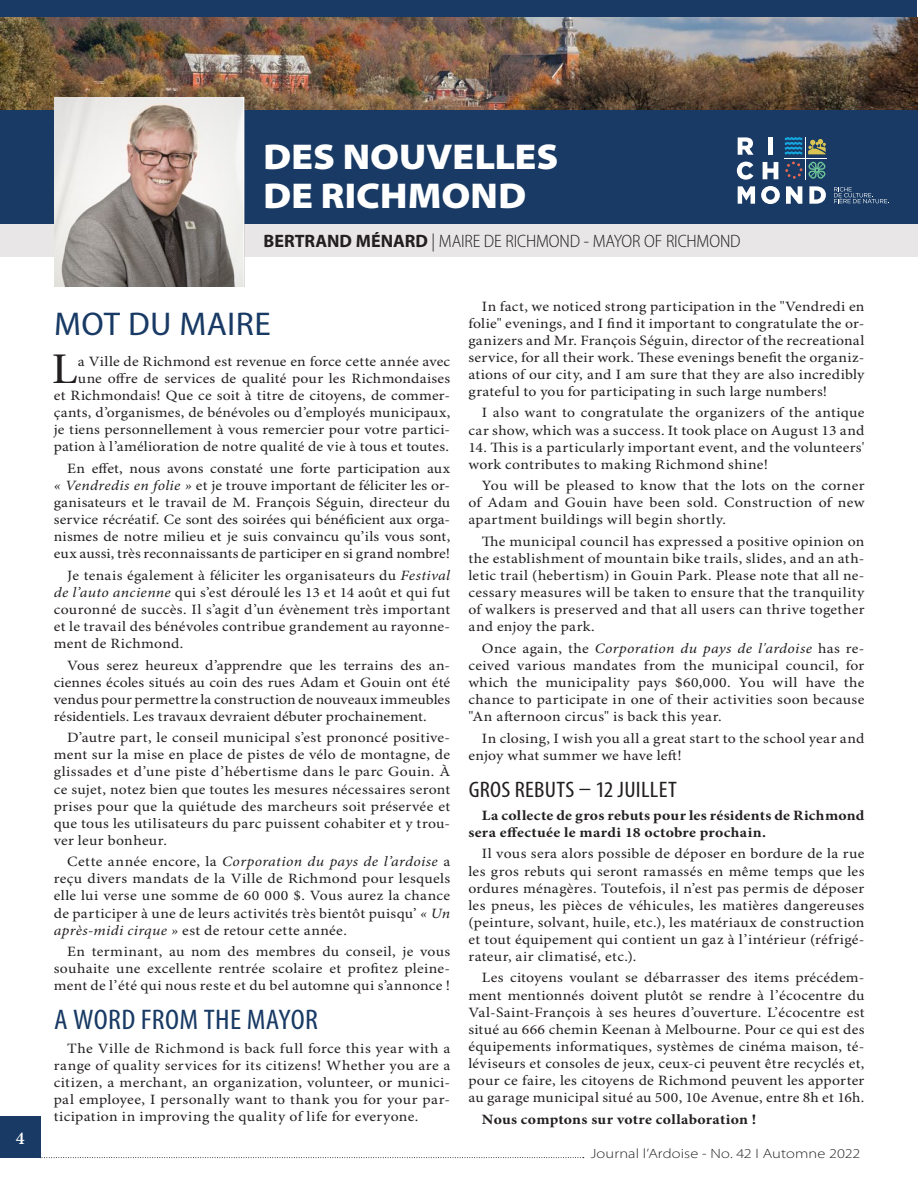
<style>
.page{position:relative;width:918px;height:1188px;background:#fff}
.page>*{position:absolute;margin:0;border:0;box-sizing:border-box;transform-origin:0 0}
.t1{font:40.65px "Stone Serif";color:#231f20;scale:1.1 1}
.t2{font:900 semi-expanded 36px/39px "Myriad Pro";letter-spacing:.005em;color:#fff}
.t3{font:semi-condensed 33px "Myriad Pro";letter-spacing:.01em;color:#183a64;scale:1.1 1}
.t4{font:condensed 28.5px "Myriad Pro";letter-spacing:.01em;color:#183a64;scale:1.1 1}
.t5{font:condensed 22.5px "Myriad Pro";letter-spacing:.01em;color:#231f20;scale:1.1 1}
.t6{font:300 semi-condensed 18px "Myriad Pro";letter-spacing:-.005em;color:#231f20}
.t7{font:600 18px "Minion Pro";color:#fff}
.t8{font:14.25px/17.1px "Minion Pro";letter-spacing:.015em;color:#231f20;text-align:justify;scale:1.1 1}
.t9{font:700 14.25px/17.1px "Minion Pro";letter-spacing:.015em;color:#231f20;scale:1.1 1}
.t10{font:300 semi-expanded 13.5px "Myriad Pro";letter-spacing:.005em;color:#231f20;scale:1.1 1}
.s1{font-weight:700;font-stretch:normal}
.s2{font-style:italic}
</style>
<div class="page">
<svg style="left:41px;top:1157px;width:543px;height:1px"></svg>
<div style="left:0;top:1117px;width:41px;height:41px;background:#183a64"></div>
<div style="left:0;top:0;width:916px;height:19px;background:#183a64"></div>
<img style="left:0;top:17px;width:918px;height:93px">
<div style="left:0;top:110px;width:918px;height:115px;background:#183a64"></div>
<div style="left:0;top:225px;width:918px;height:32px;background:#e8e6e7"></div>
<img style="left:54px;top:97px;width:191px;height:189px">
<svg style="left:738px;top:137px;width:16px;height:18px"></svg>
<div style="left:768px;top:137px;width:5px;height:18px;background:#fff"></div>
<svg style="left:737px;top:162px;width:16px;height:18px"></svg>
<svg style="left:763px;top:162px;width:15px;height:17px"></svg>
<svg style="left:738px;top:186px;width:17px;height:18px"></svg>
<svg style="left:761px;top:186px;width:19px;height:18px"></svg>
<svg style="left:786px;top:186px;width:16px;height:18px"></svg>
<svg style="left:809px;top:186px;width:17px;height:18px"></svg>
<svg style="left:834px;top:187px;width:55px;height:17px"></svg>
<svg style="left:785px;top:137px;width:17px;height:17px"></svg>
<svg style="left:808px;top:162px;width:18px;height:17px"></svg>
<hr style="left:806px;top:137px;width:1px;height:42px;background:#fff">
<hr style="left:785px;top:158px;width:42px;height:1px;background:#fff">
<svg style="left:785px;top:162px;width:17px;height:17px"></svg>
<svg style="left:808px;top:139px;width:18px;height:15px"></svg>
<p class="t7" style="left:16px;top:1127px;width:10px">4</p>
<h2 class="t2" style="left:264px;top:138px;width:297px">DES NOUVELLES<br>DE RICHMOND</h2>
<p class="t6" style="left:264px;top:231px;width:479px"><span class="s1">BERTRAND MÉNARD</span> | MAIRE DE RICHMOND - MAYOR OF RICHMOND</p>
<h3 class="t3" style="left:54px;top:306px;width:198px">MOT DU MAIRE</h3>
<h1 class="t1" style="left:52px;top:345px;width:25px">L</h1>
<p class="t8" style="left:54px;top:353px;width:362px;text-align:right">a Ville de Richmond est revenue en force cette année avec une offre de services de qualité pour les Richmondaises<br>et Richmondais! Que ce soit à titre de citoyens, de commer&shy;çants, d’organismes, de bénévoles ou d’employés municipaux, je tiens personnellement à vous remercier pour votre partici&shy;pation à l’amélioration de notre qualité de vie à tous et toutes.</p>
<p class="t8" style="left:54px;top:460px;width:362px;text-indent:13px">En effet, nous avons constaté une forte participation aux <span class="s2">« Vendredis en folie »</span> et je trouve important de féliciter les or&shy;ganisateurs et le travail de M. François Séguin, directeur du service récréatif. Ce sont des soirées qui bénéficient aux orga&shy;nismes de notre milieu et je suis convaincu qu’ils vous sont, eux aussi, très reconnaissants de participer en si grand nombre!</p>
<p class="t8" style="left:54px;top:567px;width:362px;text-indent:13px">Je tenais également à féliciter les organisateurs du <span class="s2">Festival de l’auto ancienne</span> qui s’est déroulé les 13 et 14 août et qui fut couronné de succès. Il s’agit d’un évènement très important et le travail des bénévoles contribue grandement au rayonne&shy;ment de Richmond.</p>
<p class="t8" style="left:54px;top:657px;width:362px;text-indent:13px">Vous serez heureux d’apprendre que les terrains des an&shy;ciennes écoles situés au coin des rues Adam et Gouin ont été vendus pour permettre la construction de nouveaux immeubles résidentiels. Les travaux devraient débuter prochainement.</p>
<p class="t8" style="left:54px;top:730px;width:362px;text-indent:13px">D’autre part, le conseil municipal s’est prononcé positive&shy;ment sur la mise en place de pistes de vélo de montagne, de glissades et d’une piste d’hébertisme dans le parc Gouin. À ce sujet, notez bien que toutes les mesures nécessaires seront prises pour que la quiétude des marcheurs soit préservée et que tous les utilisateurs du parc puissent cohabiter et y trou&shy;ver leur bonheur.</p>
<p class="t8" style="left:54px;top:854px;width:362px;text-indent:13px">Cette année encore, la <span class="s2">Corporation du pays de l’ardoise</span> a reçu divers mandats de la Ville de Richmond pour lesquels elle lui verse une somme de 60 000 $. Vous aurez la chance de participer à une de leurs activités très bientôt puisqu’ <span class="s2">« Un après-midi cirque »</span> est de retour cette année.</p>
<p class="t8" style="left:54px;top:944px;width:362px;text-indent:13px">En terminant, au nom des membres du conseil, je vous souhaite une excellente rentrée scolaire et profitez pleine&shy;ment de l’été qui nous reste et du bel automne qui s’annonce !</p>
<h3 class="t4" style="left:54px;top:1002px;width:241px">A WORD FROM THE MAYOR</h3>
<p class="t8" style="left:54px;top:1040px;width:362px;text-indent:14px">The Ville de Richmond is back full force this year with a range of quality services for its citizens! Whether you are a citizen, a merchant, an organization, volunteer, or munici&shy;pal employee, I personally want to thank you for your par&shy;ticipation in improving the quality of life for everyone.</p>
<p class="t8" style="left:468px;top:298px;width:362px;text-indent:14px">In fact, we noticed strong participation in the "Vendredi en folie" evenings, and I find it important to congratulate the or&shy;ganizers and Mr. François Séguin, director of the recreational service, for all their work. These evenings benefit the organiz&shy;ations of our city, and I am sure that they are also incredibly grateful to you for participating in such large numbers!</p>
<p class="t8" style="left:468px;top:405px;width:361px;text-align:right">I also want to congratulate the organizers of the antique car show, which was a success. It took place on August 13 and</p>
<p class="t8" style="left:468px;top:439px;width:361px">14. This is a particularly important event, and the volunteers' work contributes to making Richmond shine!</p>
<p class="t8" style="left:468px;top:478px;width:362px;text-indent:13px">You will be pleased to know that the lots on the corner of Adam and Gouin have been sold. Construction of new apartment buildings will begin shortly.</p>
<p class="t8" style="left:468px;top:533px;width:362px;text-indent:13px">The municipal council has expressed a positive opinion on the establishment of mountain bike trails, slides, and an ath&shy;letic trail (hebertism) in Gouin Park. Please note that all ne&shy;cessary measures will be taken to ensure that the tranquility of walkers is preserved and that all users can thrive together and enjoy the park.</p>
<p class="t8" style="left:468px;top:640px;width:362px;text-indent:13px">Once again, the <span class="s2">Corporation du pays de l'ardoise</span> has re&shy;ceived various mandates from the municipal council, for which the municipality pays $60,000. You will have the chance to participate in one of their activities soon because "An afternoon circus" is back this year.</p>
<p class="t8" style="left:468px;top:730px;width:362px;text-indent:13px">In closing, I wish you all a great start to the school year and enjoy what summer we have left!</p>
<h3 class="t5" style="left:469px;top:776px;width:191px">GROS REBUTS – 12 JUILLET</h3>
<p class="t9" style="left:468px;top:807px;width:361px;text-indent:13px">La collecte de gros rebuts pour les résidents de Richmond sera effectuée le mardi 18 octobre prochain.</p>
<p class="t8" style="left:468px;top:846px;width:362px;text-indent:14px">Il vous sera alors possible de déposer en bordure de la rue les gros rebuts qui seront ramassés en même temps que les ordures ménagères. Toutefois, il n’est pas permis de déposer les pneus, les pièces de véhicules, les matières dangereuses (peinture, solvant, huile, etc.), les matériaux de construction et tout équipement qui contient un gaz à l’intérieur (réfrigé&shy;rateur, air climatisé, etc.).</p>
<p class="t8" style="left:468px;top:970px;width:362px;text-indent:13px">Les citoyens voulant se débarrasser des items précédem&shy;ment mentionnés doivent plutôt se rendre à l’écocentre du Val-Saint-François à ses heures d’ouverture. L’écocentre est situé au 666 chemin Keenan à Melbourne. Pour ce qui est des équipements informatiques, systèmes de cinéma maison, té&shy;léviseurs et consoles de jeux, ceux-ci peuvent être recyclés et, pour ce faire, les citoyens de Richmond peuvent les apporter au garage municipal situé au 500, 10e Avenue, entre 8h et 16h.</p>
<p class="t9" style="left:482px;top:1111px;width:251px">Nous comptons sur votre collaboration !</p>
<p class="t10" style="left:591px;top:1146px;width:247px">Journal l’Ardoise - No. 42 I Automne 2022</p>
</div>
